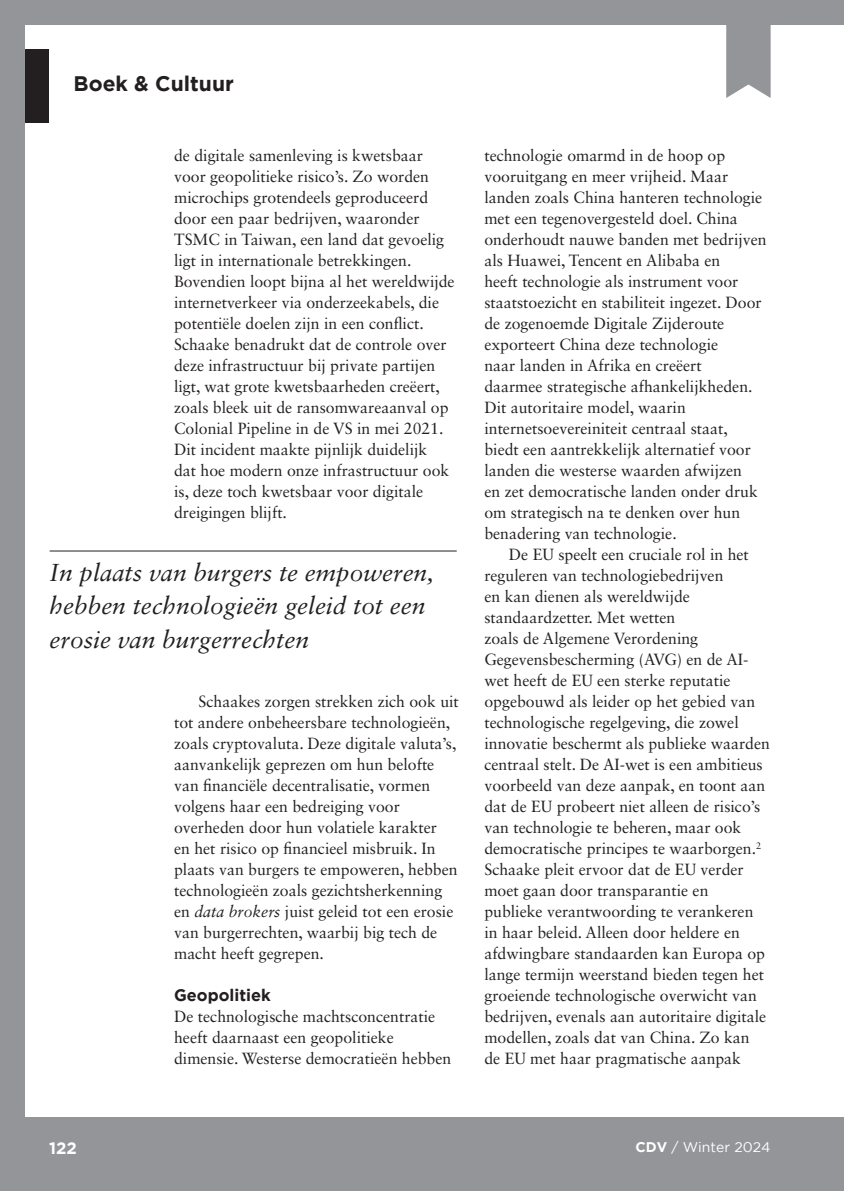
<style>
.page{position:relative;width:844px;height:1191px;background:#fff}
.page>*{position:absolute;margin:0;border:0;box-sizing:border-box;transform-origin:0 0}
.t1{font:italic 24.5px/33.2px "Sabon LT Std";color:#231f20}
.t2{font:700 21px "Gotham";color:#231f20}
.t3{font:700 16.62px "Gotham";color:#231f20}
.t4{font:700 16.62px "Gotham";color:#fff}
.t5{font:16.1px/21px "Sabon LT Std";color:#231f20}
.t6{font:14px "Gotham";color:#fff}
.s1{font-style:italic}
.s2{font-weight:700}
</style>
<div class="page">
<svg style="left:726px;top:24px;width:44px;height:74px"></svg>
<hr style="left:50px;top:550px;width:406px;height:1px;background:#231f20">
<div style="left:0;top:49px;width:49px;height:73px;background:#231f20"></div>
<div style="left:0;top:1117px;width:843px;height:74px;background:#939598"></div>
<div style="left:0;top:0;width:843px;height:24px;background:#939598"></div>
<div style="left:0;top:0;width:24px;height:1191px;background:#939598"></div>
<h2 class="t2" style="left:73px;top:71px;width:162px">Boek &amp; Cultuur</h2>
<p class="t5" style="left:174px;top:145px;width:282px">de digitale samenleving is kwetsbaar voor geopolitieke risico’s. Zo worden microchips grotendeels geproduceerd door een paar bedrijven, waaronder TSMC in Taiwan, een land dat gevoelig ligt in internationale betrekkingen.<br>Bovendien loopt bijna al het wereldwijde internetverkeer via onderzeekabels, die potentiële doelen zijn in een conflict.<br>Schaake benadrukt dat de controle over deze infrastructuur bij private partijen ligt, wat grote kwetsbaarheden creëert, zoals bleek uit de ransomwareaanval op Colonial Pipeline in de VS in mei 2021.<br>Dit incident maakte pijnlijk duidelijk<br>dat hoe modern onze infrastructuur ook is, deze toch kwetsbaar voor digitale dreigingen blijft.</p>
<h1 class="t1" style="left:50px;top:556px;width:386px">In plaats van burgers te empoweren, hebben technologieën geleid tot een erosie van burgerrechten</h1>
<p class="t5" style="left:174px;top:691px;width:286px;text-indent:24px">Schaakes zorgen strekken zich ook uit tot andere onbeheersbare technologieën, zoals cryptovaluta. Deze digitale valuta’s, aanvankelijk geprezen om hun belofte van financiële decentralisatie, vormen volgens haar een bedreiging voor overheden door hun volatiele karakter<br>en het risico op financieel misbruik. In plaats van burgers te empoweren, hebben technologieën zoals gezichtsherkenning en <span class="s1">data brokers</span> juist geleid tot een erosie van burgerrechten, waarbij big tech de macht heeft gegrepen.</p>
<p class="t3" style="left:174px;top:986px;width:98px">Geopolitiek</p>
<p class="t5" style="left:174px;top:1006px;width:278px">De technologische machtsconcentratie heeft daarnaast een geopolitieke dimensie. Westerse democratieën hebben</p>
<p class="t5" style="left:484px;top:145px;width:284px">technologie omarmd in de hoop op vooruitgang en meer vrijheid. Maar landen zoals China hanteren technologie met een tegenovergesteld doel. China onderhoudt nauwe banden met bedrijven als Huawei, Tencent en Alibaba en<br>heeft technologie als instrument voor staatstoezicht en stabiliteit ingezet. Door de zogenoemde Digitale Zijderoute exporteert China deze technologie<br>naar landen in Afrika en creëert<br>daarmee strategische afhankelijkheden.<br>Dit autoritaire model, waarin internetsoevereiniteit centraal staat,<br>biedt een aantrekkelijk alternatief voor landen die westerse waarden afwijzen<br>en zet democratische landen onder druk om strategisch na te denken over hun benadering van technologie.</p>
<p class="t5" style="left:484px;top:544px;width:287px;text-indent:24px">De EU speelt een cruciale rol in het reguleren van technologiebedrijven<br>en kan dienen als wereldwijde standaardzetter. Met wetten<br>zoals de Algemene Verordening Gegevensbescherming (AVG) en de AI&shy;wet heeft de EU een sterke reputatie opgebouwd als leider op het gebied van technologische regelgeving, die zowel innovatie beschermt als publieke waarden centraal stelt. De AI-wet is een ambitieus voorbeeld van deze aanpak, en toont aan dat de EU probeert niet alleen de risico’s van technologie te beheren, maar ook democratische principes te waarborgen.<sup>2<br></sup>Schaake pleit ervoor dat de EU verder moet gaan door transparantie en publieke verantwoording te verankeren in haar beleid. Alleen door heldere en afdwingbare standaarden kan Europa op lange termijn weerstand bieden tegen het groeiende technologische overwicht van bedrijven, evenals aan autoritaire digitale modellen, zoals dat van China. Zo kan<br>de EU met haar pragmatische aanpak</p>
<p class="t4" style="left:49px;top:1138px;width:29px">122</p>
<p class="t6" style="left:635px;top:1138px;width:137px"><span class="s2">CDV</span> / Winter 2024</p>
</div>
